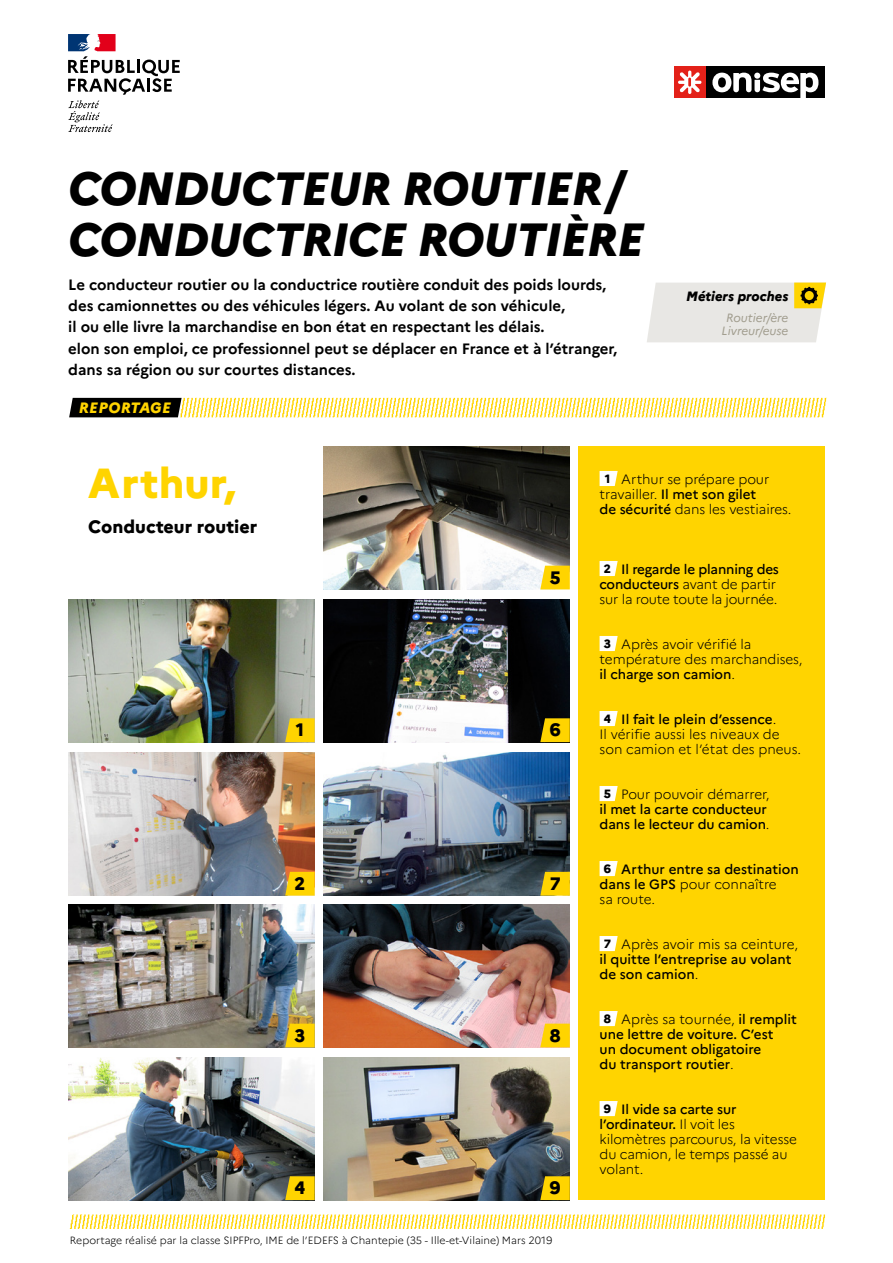
<style>
.page{position:relative;width:893px;height:1263px;background:#fff}
.page>*{position:absolute;margin:0;border:0;box-sizing:border-box;transform-origin:0 0}
.t1{font:italic 800 46.5px/51px "Marianne";letter-spacing:-.02em;color:#000}
.t2{font:800 42px "Marianne";color:#ffd400}
.t3{font:800 18px "Marianne";color:#000}
.t4{font:700 15px/21px "Marianne";color:#000}
.t5{font:italic 800 15px "Marianne";color:#ffd400}
.t6{font:300 13.5px/15px "Marianne";letter-spacing:-.01em;color:#000}
.t7{font:500 13.5px/15px "Marianne";color:#000}
.t8{font:italic 800 13.5px "Marianne";color:#000}
.t9{font:italic 12px/13.5px "Marianne";color:#a29e8f;text-align:center}
.t10{font:300 10.5px "Marianne";color:#000}
.s1{font-weight:800;font-size:12px}
.s2{font-weight:500}
.s3{font-weight:300}
</style>
<div class="page">
<div style="left:578px;top:446px;width:247px;height:754px;background:#ffd400"></div>
<div style="left:69px;top:398px;width:110px;height:19px;background:#000"></div>
<svg style="left:68px;top:34px;width:112px;height:98px"></svg>
<div style="left:706px;top:66px;width:119px;height:32px;background:#000"></div>
<svg style="left:712px;top:73px;width:106px;height:25px"></svg>
<div style="left:674px;top:66px;width:32px;height:32px;background:#e32119"></div>
<svg style="left:678px;top:71px;width:23px;height:23px"></svg>
<img style="left:69px;top:1214px;width:757px;height:15px">
<img style="left:323px;top:904px;width:247px;height:143px">
<img style="left:323px;top:446px;width:247px;height:143px">
<img style="left:68px;top:599px;width:247px;height:143px">
<img style="left:323px;top:599px;width:247px;height:143px">
<img style="left:68px;top:1057px;width:247px;height:143px">
<img style="left:323px;top:753px;width:247px;height:142px">
<img style="left:68px;top:753px;width:247px;height:142px">
<img style="left:323px;top:1057px;width:247px;height:143px">
<img style="left:68px;top:904px;width:247px;height:143px">
<svg style="left:285px;top:718px;width:30px;height:24px"></svg>
<svg style="left:285px;top:1024px;width:30px;height:23px"></svg>
<svg style="left:540px;top:1024px;width:30px;height:23px"></svg>
<svg style="left:540px;top:718px;width:30px;height:24px"></svg>
<svg style="left:540px;top:566px;width:30px;height:23px"></svg>
<svg style="left:285px;top:872px;width:30px;height:23px"></svg>
<svg style="left:285px;top:1176px;width:30px;height:24px"></svg>
<svg style="left:540px;top:1176px;width:30px;height:24px"></svg>
<svg style="left:540px;top:872px;width:30px;height:23px"></svg>
<img style="left:179px;top:398px;width:648px;height:19px">
<svg style="left:600px;top:471px;width:18px;height:15px"></svg>
<svg style="left:600px;top:561px;width:18px;height:15px"></svg>
<svg style="left:600px;top:636px;width:18px;height:15px"></svg>
<svg style="left:600px;top:711px;width:18px;height:15px"></svg>
<svg style="left:600px;top:786px;width:18px;height:15px"></svg>
<svg style="left:600px;top:861px;width:18px;height:15px"></svg>
<svg style="left:600px;top:936px;width:18px;height:15px"></svg>
<svg style="left:600px;top:1011px;width:18px;height:15px"></svg>
<svg style="left:600px;top:1101px;width:18px;height:15px"></svg>
<svg style="left:647px;top:283px;width:179px;height:59px;background:#e7e3d5"></svg>
<h1 class="t1" style="left:68px;top:163px;width:577px">CONDUCTEUR ROUTIER/<br>CONDUCTRICE ROUTIÈRE</h1>
<p class="t4" style="left:68px;top:275px;width:551px">Le conducteur routier ou la conductrice routière conduit des poids lourds, des camionnettes ou des véhicules légers. Au volant de son véhicule,<br>il ou elle livre la marchandise en bon état en respectant les délais.<br>elon son emploi, ce professionnel peut se déplacer en France et à l’étranger, dans sa région ou sur courtes distances.</p>
<p class="t8" style="left:686px;top:287px;width:104px">MÉTIERS PROCHES</p>
<p class="t9" style="left:721px;top:311px;width:68px">Routier/ère<br>Livreur/euse</p>
<p class="t5" style="left:79px;top:399px;width:42px">REPORT</p>
<p class="t5" style="left:139px;top:399px;width:32px">AGE</p>
<h2 class="t2" style="left:88px;top:457px;width:149px">Arthur,</h2>
<h3 class="t3" style="left:88px;top:516px;width:170px">Conducteur routier</h3>
<h3 class="t3" style="left:296px;top:719px;width:10px">1</h3>
<h3 class="t3" style="left:550px;top:566px;width:12px">5</h3>
<h3 class="t3" style="left:550px;top:719px;width:12px">6</h3>
<h3 class="t3" style="left:295px;top:872px;width:12px">2</h3>
<h3 class="t3" style="left:550px;top:872px;width:12px">7</h3>
<h3 class="t3" style="left:295px;top:1024px;width:12px">3</h3>
<h3 class="t3" style="left:550px;top:1024px;width:12px">8</h3>
<h3 class="t3" style="left:295px;top:1177px;width:12px">4</h3>
<h3 class="t3" style="left:550px;top:1177px;width:12px">9</h3>
<p class="t10" style="left:70px;top:1233px;width:484px">Reportage réalisé par la classe SIPFPro, IME de l’EDEFS à Chantepie (35 - Ille-et-Vilaine) Mars 2019</p>
<p class="t6" style="left:600px;top:471px;width:193px;text-indent:5px"><span class="s1">1</span> Arthur se prépare pour travailler. <span class="s2">Il met son gilet<br>de sécurité</span> dans les vestiaires.</p>
<p class="t6" style="left:600px;top:561px;width:181px;text-align:center"><span class="s1">2</span> <span class="s2">Il regarde le planning des conducteurs</span> avant de partir sur la route toute la journée.</p>
<p class="t6" style="left:600px;top:636px;width:204px;text-indent:4px"><span class="s1">3</span> Après avoir vérifié la température des marchandises, <span class="s2">il charge son camion</span>.</p>
<p class="t6" style="left:600px;top:711px;width:203px;text-indent:4px"><span class="s1">4</span> <span class="s2">Il fait le plein d’essence</span>.<br>Il vérifie aussi les niveaux de son camion et l’état des pneus.</p>
<p class="t7" style="left:600px;top:786px;width:172px;text-align:center"><span class="s1">5</span> <span class="s3">Pour pouvoir démarrer, </span>il met la carte conducteur dans le lecteur du camion<span class="s3">.</span></p>
<p class="t7" style="left:600px;top:861px;width:201px;text-indent:4px"><span class="s1">6</span> Arthur entre sa destination dans le GPS <span class="s3">pour connaître<br>sa route.</span></p>
<p class="t7" style="left:600px;top:936px;width:200px;text-indent:4px"><span class="s1">7</span> <span class="s3">Après avoir mis sa ceinture, </span>il quitte l’entreprise au volant de son camion<span class="s3">.</span></p>
<p class="t7" style="left:600px;top:1011px;width:199px;text-indent:4px"><span class="s1">8</span> <span class="s3">Après sa tournée,</span> il remplit une lettre de voiture. C’est<br>un document obligatoire<br>du transport routier<span class="s3">.</span></p>
<p class="t6" style="left:600px;top:1101px;width:199px;text-indent:4px"><span class="s1">9</span> <span class="s2">Il vide sa carte sur l’ordinateur.</span> Il voit les kilomètres parcourus, la vitesse du camion, le temps passé au volant.</p>
</div>
